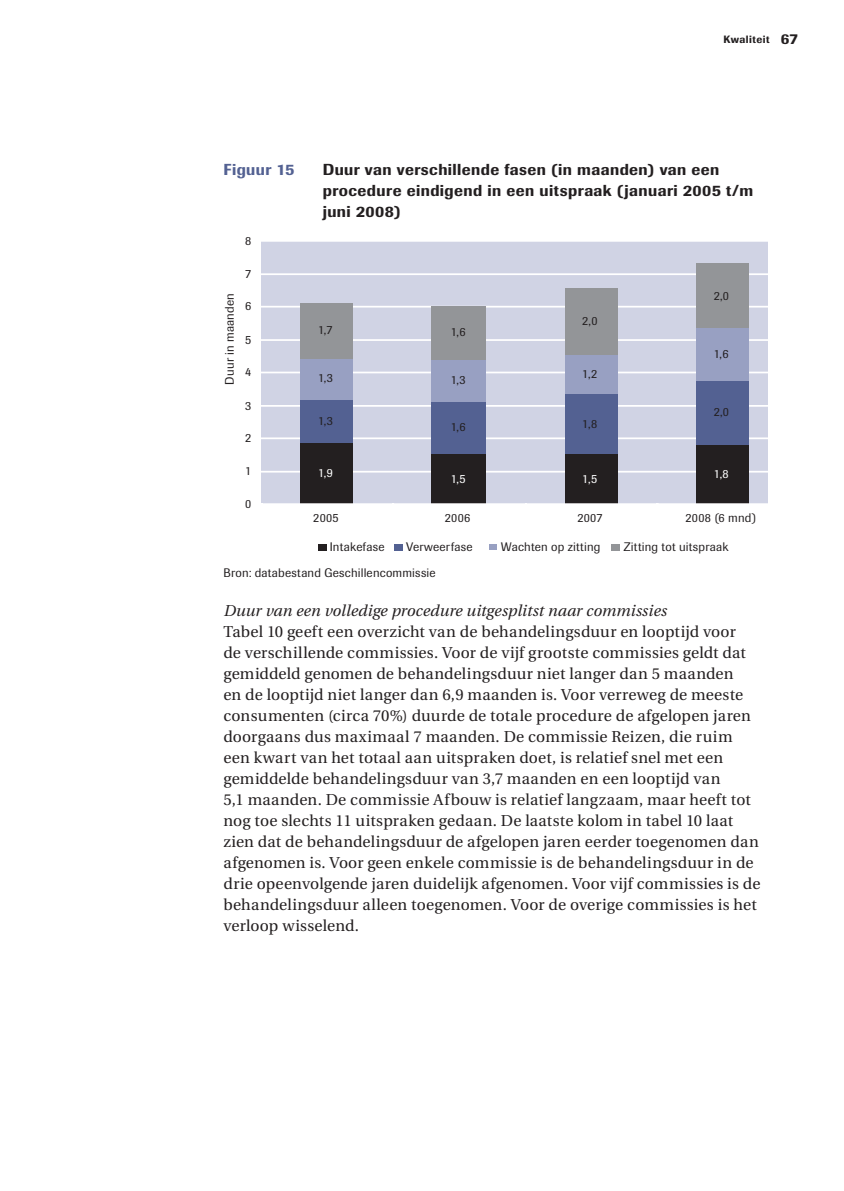
<style>
.page{position:relative;width:844px;height:1191px;background:#fff}
.page>*{position:absolute;margin:0;border:0;box-sizing:border-box;transform-origin:0 0}
.P_H{font:15.75px/21px "Utopia";letter-spacing:.01em;color:#231f20}
.Caption_F{font:500 15.75px/21px "Imago";letter-spacing:.025em;color:#231f20}
.t1{font:italic 15.75px "Utopia";letter-spacing:.005em;color:#231f20}
.Caption_F-2{font:500 15.75px "Imago";letter-spacing:.025em;color:#536192}
.t2{font:12.25px "Supersonic TBSK";letter-spacing:.015em;color:#231f20}
.Source_F{font:12.25px "Supersonic BSK";letter-spacing:.015em;color:#231f20}
.t3{font:12.25px "Supersonic TBSK";color:#fff}
.t4{font:500 10.5px "Imago";letter-spacing:.04em;color:#231f20}
.s1{font-size:14.88px}
</style>
<div class="page">
<div style="left:261px;top:241px;width:506px;height:263px;background:#d0d3e4"></div>
<hr style="left:261px;top:471px;width:506px;height:1px;background:#fff">
<hr style="left:261px;top:437px;width:506px;height:2px;background:#fff">
<hr style="left:261px;top:405px;width:506px;height:2px;background:#fff">
<hr style="left:261px;top:371px;width:506px;height:2px;background:#fff">
<hr style="left:261px;top:339px;width:506px;height:2px;background:#fff">
<hr style="left:261px;top:306px;width:506px;height:1px;background:#fff">
<hr style="left:261px;top:273px;width:506px;height:2px;background:#fff">
<hr style="left:261px;top:240px;width:506px;height:2px;background:#fff">
<div style="left:300px;top:443px;width:53px;height:61px;background:#231f20"></div>
<div style="left:432px;top:453px;width:54px;height:51px;background:#231f20"></div>
<div style="left:564px;top:453px;width:53px;height:51px;background:#231f20"></div>
<div style="left:696px;top:444px;width:52px;height:60px;background:#231f20"></div>
<div style="left:300px;top:399px;width:53px;height:44px;background:#536192"></div>
<div style="left:432px;top:401px;width:54px;height:52px;background:#536192"></div>
<div style="left:564px;top:394px;width:53px;height:59px;background:#536192"></div>
<div style="left:696px;top:380px;width:52px;height:64px;background:#536192"></div>
<div style="left:300px;top:358px;width:53px;height:41px;background:#98a0c2"></div>
<div style="left:432px;top:360px;width:54px;height:41px;background:#98a0c2"></div>
<div style="left:564px;top:354px;width:53px;height:40px;background:#98a0c2"></div>
<div style="left:696px;top:328px;width:52px;height:52px;background:#98a0c2"></div>
<div style="left:300px;top:303px;width:53px;height:55px;background:#939598"></div>
<div style="left:432px;top:307px;width:54px;height:53px;background:#939598"></div>
<div style="left:564px;top:288px;width:53px;height:66px;background:#939598"></div>
<div style="left:696px;top:263px;width:52px;height:65px;background:#939598"></div>
<hr style="left:261px;top:503px;width:506px;height:2px;background:#fff">
<div style="left:318px;top:545px;width:8px;height:6px;background:#231f20"></div>
<div style="left:394px;top:545px;width:8px;height:6px;background:#536192"></div>
<svg style="left:489px;top:545px;width:7px;height:5px"></svg>
<div style="left:611px;top:545px;width:8px;height:6px;background:#939598"></div>
<p class="t4" style="left:723px;top:33px;width:76px">Kwaliteit <span class="s1">67</span></p>
<p class="Caption_F-2" style="left:223px;top:160px;width:73px">Figuur 15</p>
<p class="Caption_F" style="left:322px;top:159px;width:432px">Duur van verschillende fasen (in maanden) van een procedure eindigend in een uitspraak (januari 2005 t/m juni 2008)</p>
<p class="t2" style="left:245px;top:233px;width:8px">8</p>
<p class="t2" style="left:222px;top:385px;width:93px;rotate:-90deg">Duur in maanden</p>
<p class="t2" style="left:245px;top:266px;width:8px">7</p>
<p class="t2" style="left:245px;top:299px;width:8px">6</p>
<p class="t2" style="left:245px;top:332px;width:8px">5</p>
<p class="t2" style="left:245px;top:365px;width:8px">4</p>
<p class="t2" style="left:245px;top:398px;width:8px">3</p>
<p class="t2" style="left:245px;top:430px;width:8px">2</p>
<p class="t2" style="left:245px;top:464px;width:8px">1</p>
<p class="t2" style="left:245px;top:496px;width:8px">0</p>
<p class="t2" style="left:318px;top:322px;width:16px">1,7</p>
<p class="t2" style="left:450px;top:325px;width:16px">1,6</p>
<p class="t2" style="left:318px;top:371px;width:17px">1,3</p>
<p class="t2" style="left:450px;top:373px;width:17px">1,3</p>
<p class="t2" style="left:582px;top:313px;width:17px">2,0</p>
<p class="t2" style="left:582px;top:366px;width:17px">1,2</p>
<p class="t2" style="left:318px;top:413px;width:17px">1,3</p>
<p class="t2" style="left:450px;top:420px;width:16px">1,6</p>
<p class="t2" style="left:582px;top:416px;width:16px">1,8</p>
<p class="t2" style="left:713px;top:288px;width:17px">2,0</p>
<p class="t2" style="left:713px;top:347px;width:16px">1,6</p>
<p class="t2" style="left:713px;top:404px;width:17px">2,0</p>
<p class="t3" style="left:318px;top:466px;width:17px">1,9</p>
<p class="t3" style="left:450px;top:471px;width:16px">1,5</p>
<p class="t3" style="left:582px;top:471px;width:16px">1,5</p>
<p class="t3" style="left:713px;top:466px;width:16px">1,8</p>
<p class="t2" style="left:313px;top:511px;width:27px">2005</p>
<p class="t2" style="left:444px;top:511px;width:27px">2006</p>
<p class="t2" style="left:577px;top:511px;width:27px">2007</p>
<p class="t2" style="left:685px;top:511px;width:72px">2008 (6 mnd)</p>
<p class="t2" style="left:329px;top:540px;width:56px">Intakefase</p>
<p class="t2" style="left:406px;top:540px;width:68px">Verweerfase</p>
<p class="t2" style="left:501px;top:540px;width:101px">Wachten op zitting</p>
<p class="t2" style="left:623px;top:540px;width:107px">Zitting tot uitspraak</p>
<p class="Source_F" style="left:223px;top:566px;width:214px">Bron: databestand Geschillencommissie</p>
<h4 class="t1" style="left:223px;top:602px;width:444px">Duur van een volledige procedure uitgesplitst naar commissies</h4>
<p class="P_H" style="left:223px;top:621px;width:538px">Tabel 10 geeft een overzicht van de behandelingsduur en looptijd voor<br>de verschillende commissies. Voor de vijf grootste commissies geldt dat gemiddeld genomen de behandelingsduur niet langer dan 5 maanden<br>en de looptijd niet langer dan 6,9 maanden is. Voor verreweg de meeste consumenten (circa 70%) duurde de totale procedure de afgelopen jaren doorgaans dus maximaal 7 maanden. De commissie Reizen, die ruim een kwart van het totaal aan uitspraken doet, is relatief snel met een gemiddelde behandelingsduur van 3,7 maanden en een looptijd van<br>5,1 maanden. De commissie Afbouw is relatief langzaam, maar heeft tot nog toe slechts 11 uitspraken gedaan. De laatste kolom in tabel 10 laat zien dat de behandelingsduur de afgelopen jaren eerder toegenomen dan afgenomen is. Voor geen enkele commissie is de behandelingsduur in de drie opeenvolgende jaren duidelijk afgenomen. Voor vijf commissies is de behandelingsduur alleen toegenomen. Voor de overige commissies is het verloop wisselend.</p>
</div>
